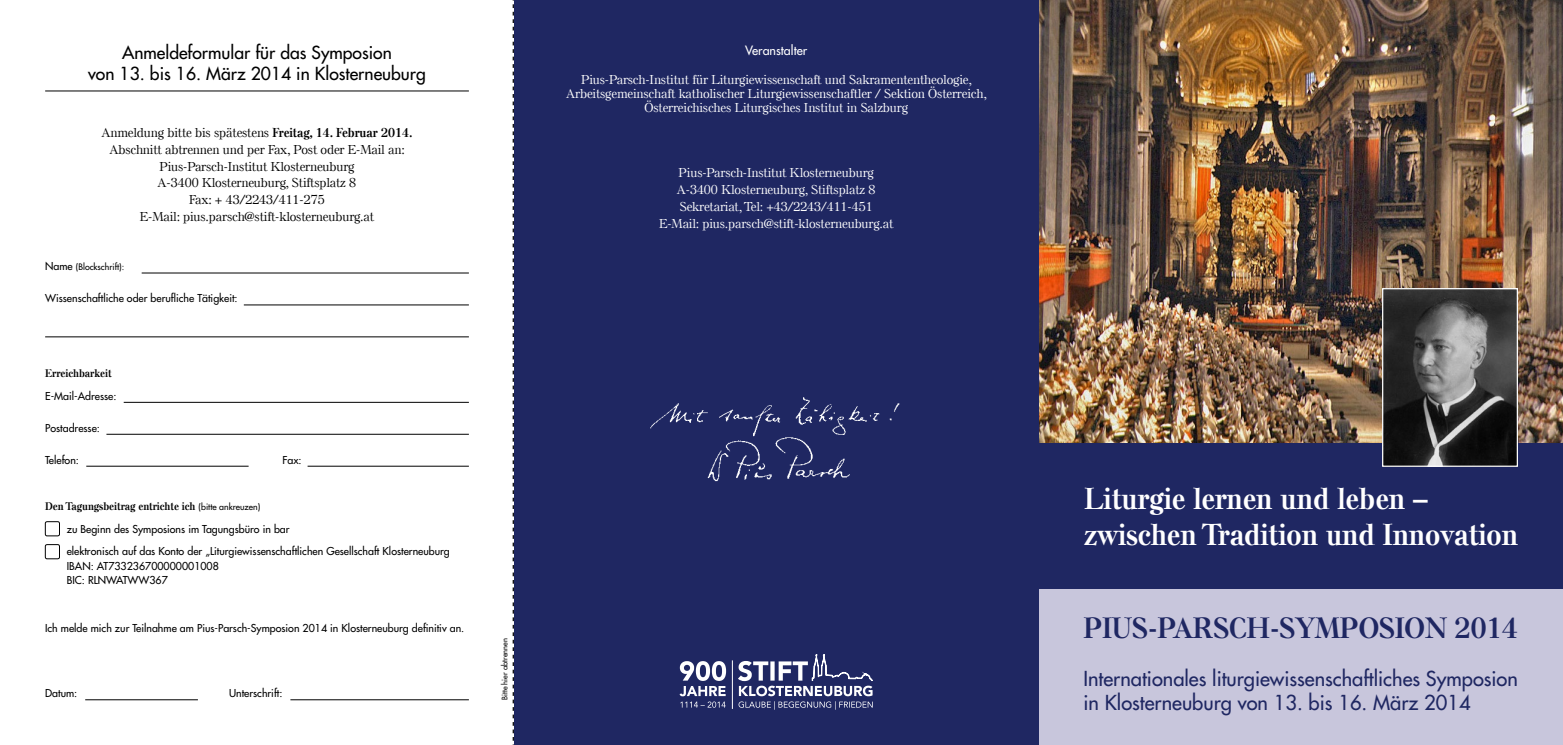
<style>
.page{position:relative;width:1563px;height:745px;background:#fff}
.page>*{position:absolute;margin:0;border:0;box-sizing:border-box;transform-origin:0 0}
.t1{font:700 29.25px/35px "Else NPLLT";color:#fff}
.t2{font:700 28.38px "Else NPLLT";color:#1f2762}
.t3{font:20.12px/24.1px "Futura";color:#1f2762}
.t4{font:17.5px/21px "Futura";color:#000;text-align:center}
.t5{font:500 12.5px/16.9px "Else NPLLT";color:#fff;text-align:center}
.t6{font:500 12.5px/16.9px "Else NPLLT";color:#000;text-align:center}
.t7{font:12.5px "Futura";color:#fff}
.t8{font:10.62px/14.4px "Futura";color:#000}
.t9{font:700 10.62px "Else NPLLT";color:#000}
.t10{font:8.75px "Futura";color:#000}
.t11{font:7.5px "Futura";color:#000}
.s1{font-weight:700}
.s2{font-size:10.62px}
.s3{font-family:"Futura";font-weight:400;font-size:8.75px}
</style>
<div class="page">
<div style="left:1038px;top:583px;width:525px;height:161px;background:#c8c6dc"></div>
<img style="left:1038px;top:0;width:525px;height:443px">
<div style="left:1038px;top:443px;width:525px;height:145px;background:#1f2762"></div>
<img style="left:1384px;top:290px;width:132px;height:174px">
<div style="left:1382px;top:288px;width:136px;height:178px;border:1px solid #fff"></div>
<div style="left:514px;top:0;width:524px;height:744px;background:#1f2762"></div>
<svg style="left:679px;top:661px;width:47px;height:46px"></svg>
<hr style="left:732px;top:660px;width:1px;height:48px;background:#fff">
<svg style="left:738px;top:654px;width:135px;height:55px"></svg>
<img style="left:650px;top:397px;width:250px;height:85px">
<hr style="left:45px;top:91px;width:424px;height:1px;background:#000">
<hr style="left:142px;top:272px;width:327px;height:1px;background:#000">
<hr style="left:244px;top:304px;width:225px;height:1px;background:#000">
<hr style="left:45px;top:336px;width:424px;height:1px;background:#000">
<hr style="left:124px;top:402px;width:345px;height:1px;background:#000">
<hr style="left:106px;top:434px;width:363px;height:1px;background:#000">
<hr style="left:86px;top:465px;width:163px;height:1px;background:#000">
<hr style="left:85px;top:699px;width:113px;height:1px;background:#000">
<hr style="left:307px;top:465px;width:162px;height:1px;background:#000">
<hr style="left:290px;top:699px;width:179px;height:1px;background:#000">
<div style="left:45px;top:521px;width:15px;height:15px;border:1px solid #000;border-radius:2px"></div>
<div style="left:45px;top:544px;width:15px;height:14px;border:1px solid #000;border-radius:2px"></div>
<svg style="left:513px;top:0;width:1px;height:741px"></svg>
<h3 class="t4" style="left:88px;top:42px;width:339px">Anmeldeformular für das Symposion<br>von 13. bis 16. März 2014 in Klosterneuburg</h3>
<p class="t6" style="left:101px;top:124px;width:312px">Anmeldung bitte bis spätestens <span class="s1">Freitag, 14. Februar 2014.<br></span>Abschnitt abtrennen und per Fax, Post oder E-Mail an:<br>Pius-Parsch-Institut Klosterneuburg<br>A-3400 Klosterneuburg, Stiftsplatz 8<br>Fax: + 43/2243/411-275<br>E-Mail: pius.parsch@stift-klosterneuburg.at</p>
<p class="t10" style="left:45px;top:261px;width:81px"><span class="s2">Name</span> (Blockschrift):</p>
<p class="t8" style="left:45px;top:291px;width:194px">Wissenschaftliche oder berufliche Tätigkeit:</p>
<p class="t9" style="left:45px;top:366px;width:68px">Erreichbarkeit</p>
<p class="t8" style="left:45px;top:388px;width:73px">E-Mail-Adresse:</p>
<p class="t8" style="left:45px;top:420px;width:56px">Postadresse:</p>
<p class="t8" style="left:45px;top:452px;width:35px">Telefon:</p>
<p class="t9" style="left:45px;top:499px;width:217px">Den Tagungsbeitrag entrichte ich <span class="s3">(bitte ankreuzen)</span></p>
<p class="t8" style="left:282px;top:452px;width:21px">Fax:</p>
<p class="t8" style="left:67px;top:521px;width:224px">zu Beginn des Symposions im Tagungsbüro in bar</p>
<p class="t8" style="left:67px;top:544px;width:385px">elektronisch auf das Konto der „Liturgiewissenschaftlichen Gesellschaft Klosterneuburg<br>IBAN: AT733236700000001008<br>BIC: RLNWATWW367</p>
<p class="t8" style="left:45px;top:620px;width:421px">Ich melde mich zur Teilnahme am Pius-Parsch-Symposion 2014 in Klosterneuburg definitiv an.</p>
<p class="t8" style="left:45px;top:685px;width:34px">Datum:</p>
<p class="t8" style="left:229px;top:685px;width:55px">Unterschrift:</p>
<p class="t11" style="left:500px;top:699px;width:63px;rotate:-90deg">Bitte hier abtrennen</p>
<p class="t7" style="left:745px;top:42px;width:63px">Veranstalter</p>
<p class="t5" style="left:566px;top:72px;width:422px;line-height:14.4px">Pius-Parsch-Institut für Liturgiewissenschaft und Sakramententheologie,<br>Arbeitsgemeinschaft katholischer Liturgiewissenschaftler / Sektion Österreich,<br>Österreichisches Liturgisches Institut in Salzburg</p>
<p class="t5" style="left:659px;top:164px;width:236px">Pius-Parsch-Institut Klosterneuburg A-3400 Klosterneuburg, Stiftsplatz 8<br>Sekretariat, Tel: +43/2243/411-451<br>E-Mail: pius.parsch@stift-klosterneuburg.at</p>
<h1 class="t1" style="left:1084px;top:481px;width:435px">Liturgie lernen und leben – zwischen Tradition und Innovation</h1>
<h2 class="t2" style="left:1083px;top:610px;width:436px">PIUS-PARSCH-SYMPOSION 2014</h2>
<h3 class="t3" style="left:1083px;top:665px;width:436px">Internationales liturgiewissenschaftliches Symposion in Klosterneuburg von 13. bis 16. März 2014</h3>
</div>
